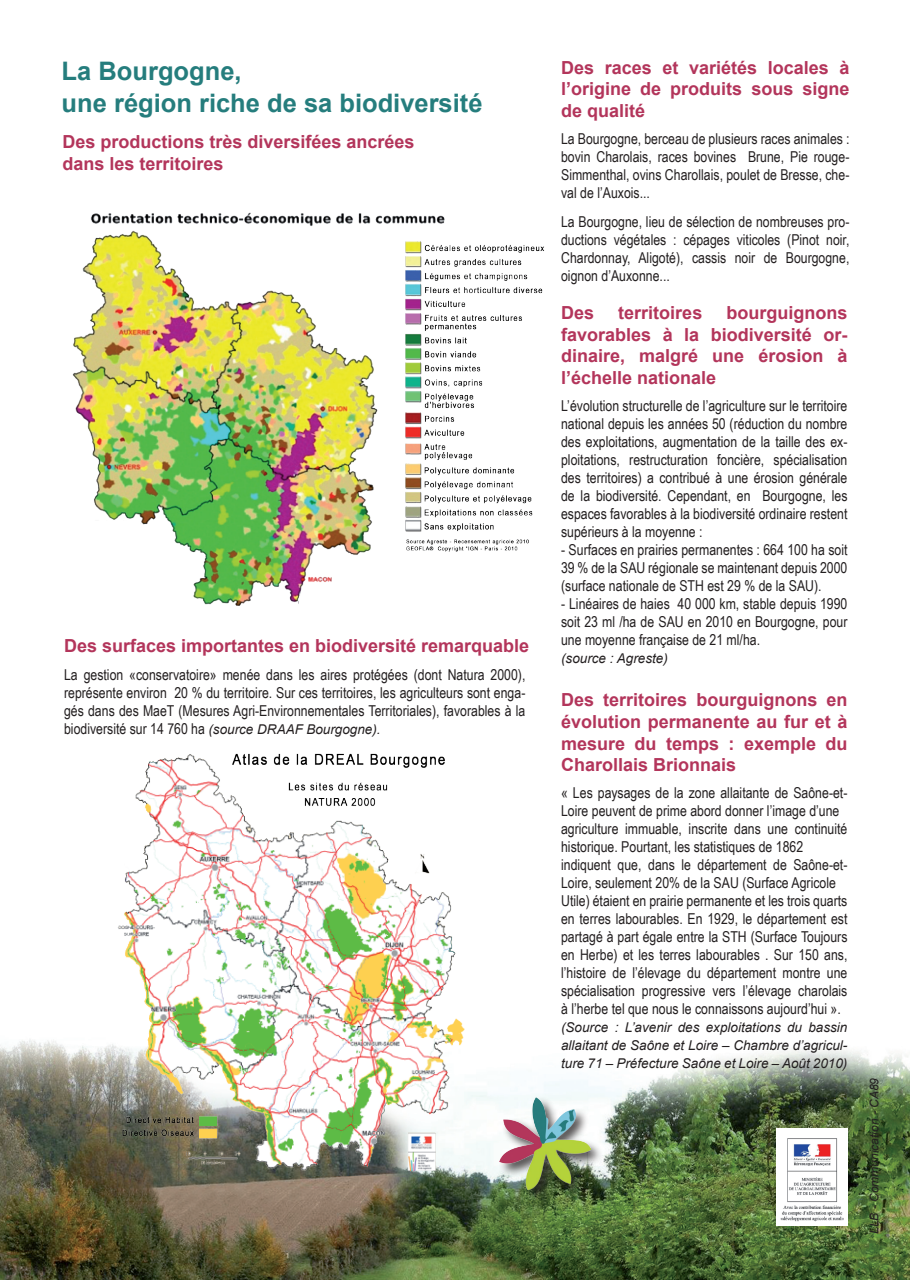
<style>
.page{position:relative;width:910px;height:1280px;background:#fff}
.page>*{position:absolute;margin:0;border:0;box-sizing:border-box;transform-origin:0 0}
.t1{font:700 25.5px/31.5px "Arial";color:#257d7d}
.t2{font:700 18px/21.6px "Arial";color:#b3355b;text-align:justify}
.t3{font:15px/18px "Arial Narrow";color:#231f20;text-align:justify}
.t4{font:italic 13.5px/18px "Arial";color:#231f20;text-align:justify}
.t5{font:italic 12px "Arial";color:#231f20}
.s1{font-family:"Arial Narrow";font-style:normal;font-size:15px}
</style>
<div class="page">
<img style="left:0;top:1039px;width:910px;height:241px">
<img style="left:72px;top:212px;width:472px;height:394px">
<div style="left:498px;top:1096px;width:105px;height:107px;background:#231f20;opacity:.75"></div>
<img style="left:500px;top:1097px;width:90px;height:93px">
<img style="left:98px;top:753px;width:393px;height:422px">
<img style="left:776px;top:1128px;width:71px;height:98px">
<h1 class="t1" style="left:62px;top:56px;width:422px">La Bourgogne,<br>une région riche de sa biodiversité</h1>
<p class="t2" style="left:63px;top:132px;width:354px">Des productions très diversifées ancrées dans les territoires</p>
<p class="t2" style="left:64px;top:636px;width:467px">Des surfaces importantes en biodiversité remarquable</p>
<p class="t3" style="left:64px;top:665px;width:463px">La gestion «conservatoire» menée dans les aires protégées (dont Natura 2000), représente environ 20 % du territoire. Sur ces territoires, les agriculteurs sont enga&shy;gés dans des MaeT (Mesures Agri-Environnementales Territoriales), favorables à la</p>
<p class="t4" style="left:64px;top:721px;width:318px"><span class="s1">biodiversité sur 14 760 ha</span> (source DRAAF Bourgogne).</p>
<p class="t2" style="left:561px;top:57px;width:290px">Des races et variétés locales à l’origine de produits sous signe de qualité</p>
<p class="t3" style="left:561px;top:129px;width:290px">La Bourgogne, berceau de plusieurs races animales : bovin Charolais, races bovines Brune, Pie rouge-Simmenthal, ovins Charollais, poulet de Bresse, che&shy;val de l’Auxois...</p>
<p class="t3" style="left:561px;top:212px;width:290px">La Bourgogne, lieu de sélection de nombreuses pro&shy;ductions végétales : cépages viticoles (Pinot noir, Chardonnay, Aligoté), cassis noir de Bourgogne, oignon d’Auxonne...</p>
<p class="t2" style="left:561px;top:303px;width:288px;text-indent:165px">bourguignons favorables à la biodiversité or&shy;dinaire, malgré une érosion à l’échelle nationale</p>
<p class="t3" style="left:561px;top:396px;width:288px">L’évolution structurelle de l’agriculture sur le territoire national depuis les années 50 (réduction du nombre des exploitations, augmentation de la taille des ex&shy;ploitations, restructuration foncière, spécialisation des territoires) a contribué à une érosion générale de la biodiversité. Cependant, en Bourgogne, les espaces favorables à la biodiversité ordinaire restent supérieurs à la moyenne :</p>
<p class="t3" style="left:561px;top:540px;width:288px">- Surfaces en prairies permanentes : 664 100 ha soit 39 % de la SAU régionale se maintenant depuis 2000 (surface nationale de STH est 29 % de la SAU).</p>
<p class="t3" style="left:561px;top:594px;width:288px">- Linéaires de haies 40 000 km, stable depuis 1990 soit 23 ml /ha de SAU en 2010 en Bourgogne, pour une moyenne française de 21 ml/ha.</p>
<p class="t4" style="left:561px;top:650px;width:108px">(source : Agreste)</p>
<p class="t2" style="left:561px;top:690px;width:288px">Des territoires bourguignons en évolution permanente au fur et à mesure du temps : exemple du Charollais Brionnais</p>
<p class="t3" style="left:561px;top:783px;width:288px;text-align:left">« Les paysages de la zone allaitante de Saône-et-Loire peuvent de prime abord donner l’image d’une agriculture immuable, inscrite dans une continuité historique. Pourtant, les statistiques de 1862 indiquent que, dans le département de Saône-et-Loire, seulement 20% de la SAU (Surface Agricole Utile) étaient en prairie permanente et les trois quarts en terres labourables. En 1929, le département est partagé à part égale entre la STH (Surface Toujours en Herbe) et les terres labourables . Sur 150 ans, l’histoire de l’élevage du département montre une spécialisation progressive vers l’élevage charolais à l’herbe tel que nous le connaissons aujourd’hui ».</p>
<p class="t4" style="left:561px;top:1019px;width:288px">(Source : L’avenir des exploitations du bassin allaitant de Saône et Loire – Chambre d’agricul&shy;ture 71 – Préfecture Saône et Loire – Août 2010)</p>
<p class="t2" style="left:561px;top:303px;width:35px">Des</p>
<p class="t2" style="left:618px;top:303px;width:86px">territoires</p>
<p class="t5" style="left:866px;top:1234px;width:158px;rotate:-90deg">LLB - Communication - CA89</p>
</div>
